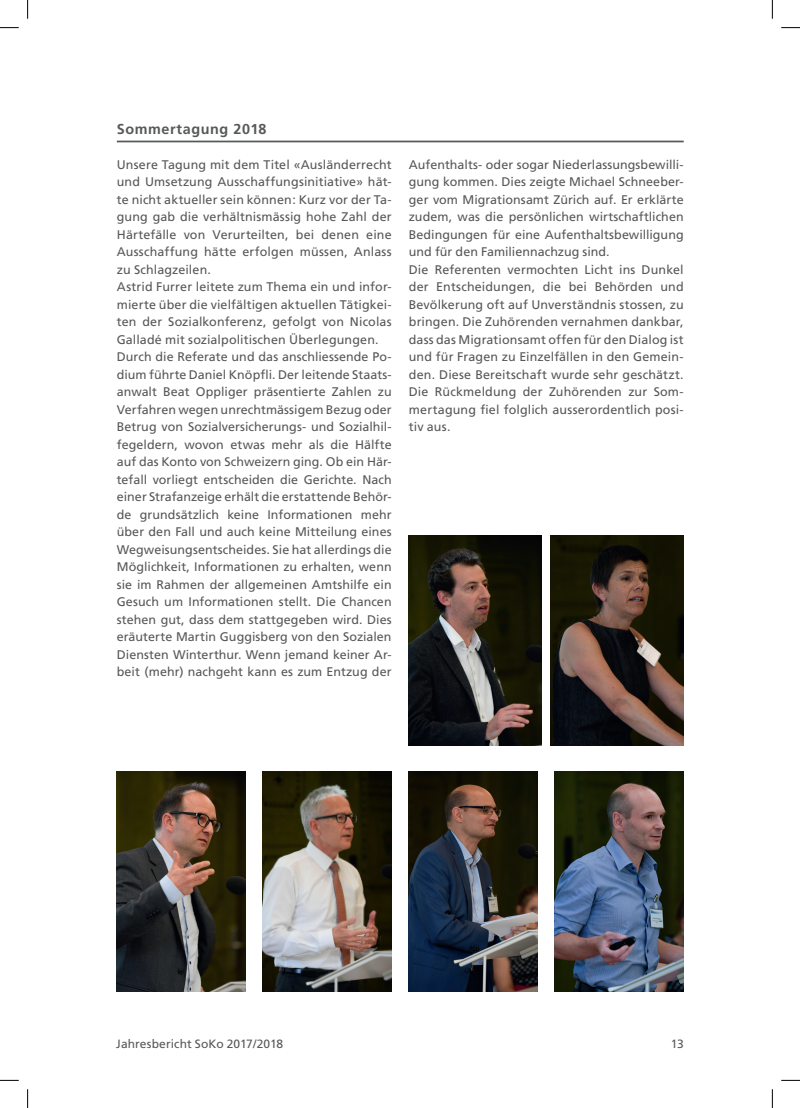
<style>
.page{position:relative;width:800px;height:1108px;background:#fff}
.page>*{position:absolute;margin:0;border:0;box-sizing:border-box;transform-origin:0 0}
.t1{font:700 14.38px "Frutiger";letter-spacing:.04em;color:#57585a}
.t2{font:12.5px/17.5px "Frutiger";letter-spacing:.005em;color:#57585a}
.t3{font:12px "Frutiger";letter-spacing:.005em;color:#57585a}
</style>
<div class="page">
<img style="left:116px;top:771px;width:129px;height:220px">
<img style="left:263px;top:771px;width:128px;height:220px">
<img style="left:409px;top:771px;width:128px;height:220px">
<img style="left:554px;top:771px;width:129px;height:220px">
<hr style="left:117px;top:141px;width:566px;height:1px;background:#57585a">
<img style="left:550px;top:535px;width:133px;height:211px">
<img style="left:409px;top:535px;width:132px;height:211px">
<svg style="left:0;top:27px;width:19px;height:1px"></svg>
<svg style="left:781px;top:27px;width:18px;height:1px"></svg>
<svg style="left:0;top:1079px;width:19px;height:2px"></svg>
<svg style="left:781px;top:1079px;width:18px;height:2px"></svg>
<svg style="left:27px;top:0;width:1px;height:19px"></svg>
<svg style="left:27px;top:1089px;width:1px;height:19px"></svg>
<svg style="left:771px;top:0;width:1px;height:19px"></svg>
<svg style="left:771px;top:1089px;width:1px;height:19px"></svg>
<p class="t1" style="left:117px;top:120px;width:151px">Sommertagung 2018</p>
<p class="t2" style="left:117px;top:155px;width:276px">Unsere Tagung mit dem Titel «Ausländerrecht und Umsetzung Ausschaffungsinitiative» hät&shy;te nicht aktueller sein können: Kurz vor der Ta&shy;gung gab die verhältnismässig hohe Zahl der Härtefälle von Verurteilten, bei denen eine Ausschaffung hätte erfolgen müssen, Anlass zu Schlagzeilen.<br>Astrid Furrer leitete zum Thema ein und infor&shy;mierte über die vielfältigen aktuellen Tätigkei&shy;ten der Sozialkonferenz, gefolgt von Nicolas Galladé mit sozialpolitischen Überlegungen.<br>Durch die Referate und das anschliessende Po&shy;dium führte Daniel Knöpfli. Der leitende Staats&shy;anwalt Beat Oppliger präsentierte Zahlen zu Verfahren wegen unrechtmässigem Bezug oder Betrug von Sozialversicherungs- und Sozialhil&shy;fegeldern, wovon etwas mehr als die Hälfte auf das Konto von Schweizern ging. Ob ein Här&shy;tefall vorliegt entscheiden die Gerichte. Nach einer Strafanzeige erhält die erstattende Behör&shy;de grundsätzlich keine Informationen mehr über den Fall und auch keine Mitteilung eines Wegweisungsentscheides. Sie hat allerdings die Möglichkeit, Informationen zu erhalten, wenn sie im Rahmen der allgemeinen Amtshilfe ein Gesuch um Informationen stellt. Die Chancen stehen gut, dass dem stattgegeben wird. Dies eräuterte Martin Guggisberg von den Sozialen Diensten Winterthur. Wenn jemand keiner Ar&shy;beit (mehr) nachgeht kann es zum Entzug der</p>
<p class="t2" style="left:409px;top:155px;width:276px">Aufenthalts- oder sogar Niederlassungsbewilli&shy;gung kommen. Dies zeigte Michael Schneeber&shy;ger vom Migrationsamt Zürich auf. Er erklärte zudem, was die persönlichen wirtschaftlichen Bedingungen für eine Aufenthaltsbewilligung und für den Familiennachzug sind.<br>Die Referenten vermochten Licht ins Dunkel der Entscheidungen, die bei Behörden und Bevölkerung oft auf Unverständnis stossen, zu bringen. Die Zuhörenden vernahmen dankbar, dass das Migrationsamt offen für den Dialog ist und für Fragen zu Einzelfällen in den Gemein&shy;den. Diese Bereitschaft wurde sehr geschätzt.<br>Die Rückmeldung der Zuhörenden zur Som&shy;mertagung fiel folglich ausserordentlich posi&shy;tiv aus.</p>
<p class="t3" style="left:116px;top:1036px;width:168px">Jahresbericht SoKo 2017/2018</p>
<p class="t3" style="left:670px;top:1036px;width:14px">13</p>
</div>
